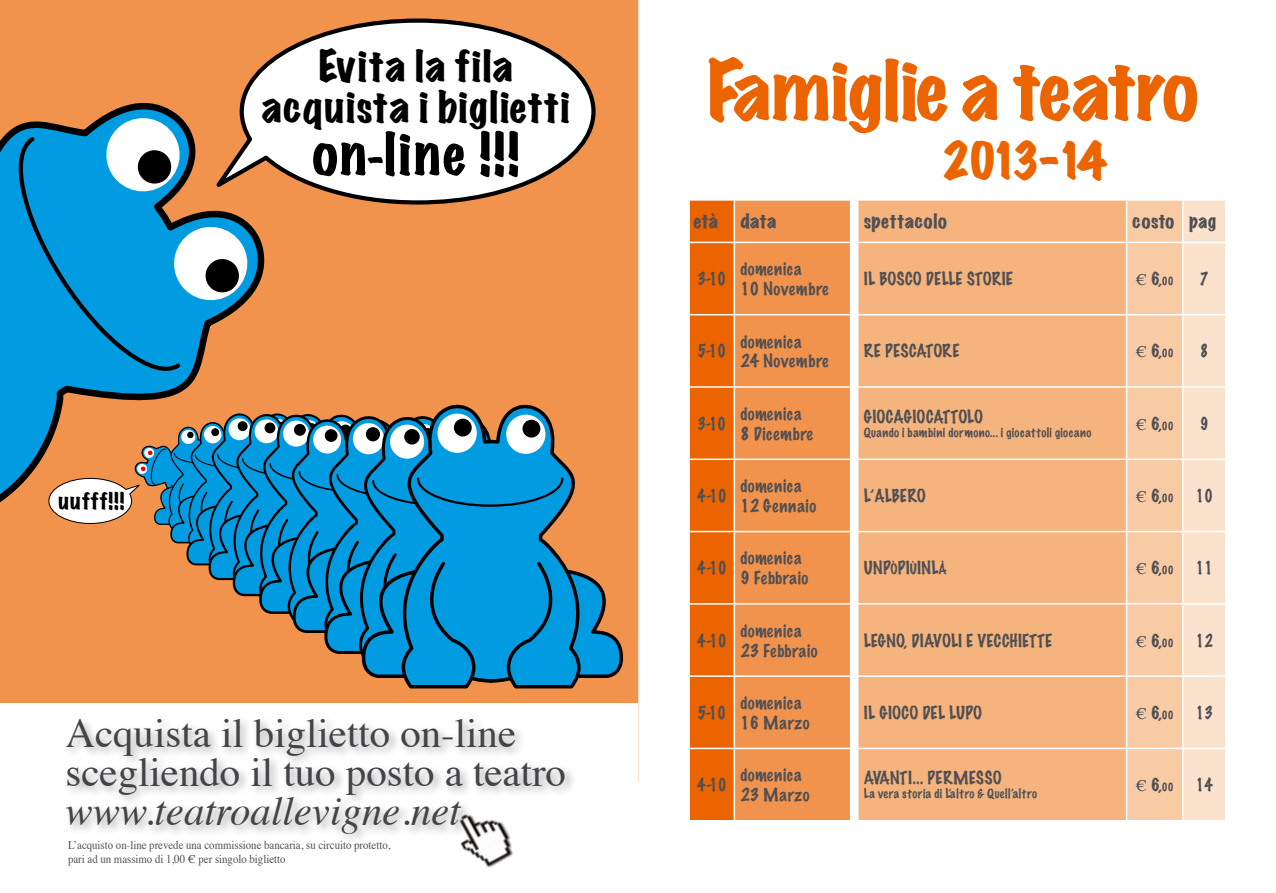
<style>
.page{position:relative;width:1276px;height:893px;background:#fff}
.page>*{position:absolute;margin:0;border:0;box-sizing:border-box;transform-origin:0 0}
.t1{font:expanded 74.1px "Marker Felt";letter-spacing:-.005em;color:#ec6400}
.t2{font:expanded 52.5px "Marker Felt";letter-spacing:.045em;color:#000}
.t3{font:expanded 45px "Marker Felt";letter-spacing:-.17em;color:#ec6400}
.t4{font:40.8px/38.8px "Times";color:#454347}
.t5{font:italic 40.8px "Times";color:#454347}
.t6{font:expanded 39px/40.3px "Marker Felt";letter-spacing:.035em;color:#000;text-align:center}
.t7{font:expanded 20.85px "Marker Felt";letter-spacing:.055em;color:#000}
.t8{font:expanded 18px "Marker Felt";letter-spacing:.03em;color:#504f53}
.t9{font:100 16.5px/19.8px "Marker Felt";letter-spacing:.025em;color:#504f53}
.t10{font:100 16.5px "Marker Felt";color:#504f53}
.t11{font:100 16.5px "Marker Felt";letter-spacing:.025em;color:#504f53;scale:.9 1}
.t12{font:12px/14.4px "Times";color:#504f53;scale:.9 1}
.t13{font:100 12px "Marker Felt";letter-spacing:.04em;color:#504f53}
.s1{font-size:36px}
.s2{font-family:"Times";font-weight:400}
.s3{font-size:10.5px}
</style>
<div class="page">
<svg style="left:0;top:0;width:639px;height:781px;background:#a19c8b"></svg>
<div style="left:690px;top:201px;width:43px;height:619px;background:#ec6400"></div>
<div style="left:735px;top:201px;width:115px;height:619px;background:#f1934d"></div>
<div style="left:858px;top:201px;width:267px;height:619px;background:#f5b47d"></div>
<svg style="left:1127px;top:201px;width:98px;height:619px;background:#f9d5b7"></svg>
<hr style="left:1182px;top:201px;width:1px;height:41px;background:#fff">
<hr style="left:688px;top:242px;width:46px;height:1px;background:#fff">
<hr style="left:734px;top:242px;width:116px;height:1px;background:#fff">
<hr style="left:857px;top:242px;width:269px;height:1px;background:#fff">
<hr style="left:1126px;top:242px;width:57px;height:1px;background:#fff">
<hr style="left:1183px;top:242px;width:43px;height:1px;background:#fff">
<hr style="left:1182px;top:243px;width:1px;height:71px;background:#fff">
<hr style="left:688px;top:314px;width:46px;height:1px;background:#fff">
<hr style="left:734px;top:314px;width:116px;height:1px;background:#fff">
<hr style="left:857px;top:314px;width:269px;height:1px;background:#fff">
<hr style="left:1126px;top:314px;width:57px;height:1px;background:#fff">
<hr style="left:1183px;top:314px;width:43px;height:1px;background:#fff">
<hr style="left:1182px;top:315px;width:1px;height:71px;background:#fff">
<hr style="left:688px;top:386px;width:46px;height:2px;background:#fff">
<hr style="left:734px;top:386px;width:116px;height:2px;background:#fff">
<hr style="left:857px;top:386px;width:269px;height:2px;background:#fff">
<hr style="left:1126px;top:386px;width:57px;height:2px;background:#fff">
<hr style="left:1183px;top:386px;width:43px;height:2px;background:#fff">
<hr style="left:1182px;top:388px;width:1px;height:71px;background:#fff">
<hr style="left:688px;top:459px;width:46px;height:1px;background:#fff">
<hr style="left:734px;top:459px;width:116px;height:1px;background:#fff">
<hr style="left:857px;top:459px;width:269px;height:1px;background:#fff">
<hr style="left:1126px;top:459px;width:57px;height:1px;background:#fff">
<hr style="left:1183px;top:459px;width:43px;height:1px;background:#fff">
<hr style="left:1182px;top:460px;width:1px;height:71px;background:#fff">
<hr style="left:688px;top:531px;width:46px;height:1px;background:#fff">
<hr style="left:734px;top:531px;width:116px;height:1px;background:#fff">
<hr style="left:857px;top:531px;width:269px;height:1px;background:#fff">
<hr style="left:1126px;top:531px;width:57px;height:1px;background:#fff">
<hr style="left:1183px;top:531px;width:43px;height:1px;background:#fff">
<hr style="left:1182px;top:532px;width:1px;height:71px;background:#fff">
<hr style="left:688px;top:603px;width:46px;height:2px;background:#fff">
<hr style="left:734px;top:603px;width:116px;height:2px;background:#fff">
<svg style="left:850px;top:200px;width:1px;height:405px"></svg>
<hr style="left:857px;top:603px;width:269px;height:2px;background:#fff">
<hr style="left:1126px;top:603px;width:57px;height:2px;background:#fff">
<hr style="left:1183px;top:603px;width:43px;height:2px;background:#fff">
<hr style="left:1182px;top:605px;width:1px;height:70px;background:#fff">
<hr style="left:688px;top:675px;width:46px;height:2px;background:#fff">
<hr style="left:734px;top:675px;width:116px;height:2px;background:#fff">
<hr style="left:857px;top:675px;width:269px;height:2px;background:#fff">
<hr style="left:1126px;top:675px;width:57px;height:2px;background:#fff">
<hr style="left:1183px;top:675px;width:43px;height:2px;background:#fff">
<hr style="left:1182px;top:677px;width:1px;height:71px;background:#fff">
<hr style="left:688px;top:748px;width:46px;height:1px;background:#fff">
<hr style="left:734px;top:748px;width:116px;height:1px;background:#fff">
<hr style="left:857px;top:748px;width:269px;height:1px;background:#fff">
<hr style="left:1126px;top:748px;width:57px;height:1px;background:#fff">
<hr style="left:1183px;top:748px;width:43px;height:1px;background:#fff">
<hr style="left:1182px;top:749px;width:1px;height:71px;background:#fff">
<div style="left:0;top:704px;width:637px;height:189px;background:#fff"></div>
<div style="left:64px;top:715px;width:513px;height:131px;background:#000;opacity:.35"></div>
<img style="left:443px;top:793px;width:87px;height:75px">
<p class="t7" style="left:59px;top:486px;width:67px">uufff!!!</p>
<h3 class="t6" style="left:262px;top:45px;width:309px">Evita la fila acquista i biglietti</h3>
<h2 class="t2" style="left:312px;top:115px;width:208px">on<span class="s1">-</span>line !!!</h2>
<h3 class="t4" style="left:66px;top:710px;width:502px">Acquista il biglietto on-line scegliendo il tuo posto a teatro</h3>
<h3 class="t5" style="left:66px;top:776px;width:396px">www.teatroallevigne.net</h3>
<p class="t12" style="left:68px;top:837px;width:360px">L’acquisto on-line prevede una commissione bancaria, su circuito protetto, pari ad un massimo di 1,00 € per singolo biglietto</p>
<h1 class="t1" style="left:707px;top:36px;width:492px">Famiglie a teatro</h1>
<h3 class="t3" style="left:941px;top:128px;width:167px">2013-14</h3>
<p class="t8" style="left:693px;top:208px;width:85px">età data</p>
<p class="t8" style="left:863px;top:208px;width:84px">spettacolo</p>
<p class="t8" style="left:1132px;top:208px;width:85px">costo pag</p>
<p class="t11" style="left:697px;top:268px;width:33px">3-10</p>
<p class="t9" style="left:740px;top:259px;width:90px">domenica<br>10 Novembre</p>
<p class="t10" style="left:863px;top:268px;width:151px">IL BOSCO DELLE STORIE</p>
<p class="t9" style="left:1135px;top:269px;width:40px"><span class="s2">€</span> 6,<span class="s3">00</span></p>
<p class="t11" style="left:1200px;top:268px;width:11px">7</p>
<p class="t11" style="left:697px;top:340px;width:33px">5-10</p>
<p class="t9" style="left:740px;top:332px;width:90px">domenica<br>24 Novembre</p>
<p class="t10" style="left:863px;top:340px;width:97px">RE PESCATORE</p>
<p class="t9" style="left:1135px;top:341px;width:40px"><span class="s2">€</span> 6,<span class="s3">00</span></p>
<p class="t11" style="left:1200px;top:340px;width:11px">8</p>
<p class="t11" style="left:697px;top:412px;width:33px">3-10</p>
<p class="t9" style="left:740px;top:404px;width:74px">domenica<br>8 Dicembre</p>
<p class="t10" style="left:863px;top:405px;width:121px">GIOCAGIOCATTOLO</p>
<p class="t13" style="left:863px;top:424px;width:229px">Quando i bambini dormono... i giocattoli giocano</p>
<p class="t9" style="left:1135px;top:414px;width:40px"><span class="s2">€</span> 6,<span class="s3">00</span></p>
<p class="t11" style="left:1200px;top:412px;width:11px">9</p>
<p class="t11" style="left:697px;top:484px;width:34px">4-10</p>
<p class="t9" style="left:740px;top:476px;width:77px">domenica<br>12 Gennaio</p>
<p class="t9" style="left:863px;top:486px;width:64px">L’ALBERO</p>
<p class="t9" style="left:1135px;top:486px;width:40px"><span class="s2">€</span> 6,<span class="s3">00</span></p>
<p class="t11" style="left:1195px;top:484px;width:20px">10</p>
<p class="t11" style="left:697px;top:557px;width:34px">4-10</p>
<p class="t9" style="left:740px;top:548px;width:69px">domenica<br>9 Febbraio</p>
<p class="t10" style="left:863px;top:557px;width:84px">UNPÒPIÙINLÀ</p>
<p class="t9" style="left:1135px;top:558px;width:40px"><span class="s2">€</span> 6,<span class="s3">00</span></p>
<p class="t11" style="left:1195px;top:557px;width:20px">11</p>
<p class="t11" style="left:697px;top:629px;width:34px">4-10</p>
<p class="t9" style="left:740px;top:621px;width:79px">domenica<br>23 Febbraio</p>
<p class="t10" style="left:863px;top:629px;width:190px">LEGNO, DIAVOLI E VECCHIETTE</p>
<p class="t9" style="left:1135px;top:631px;width:40px"><span class="s2">€</span> 6,<span class="s3">00</span></p>
<p class="t11" style="left:1195px;top:629px;width:20px">12</p>
<p class="t11" style="left:697px;top:701px;width:33px">5-10</p>
<p class="t9" style="left:740px;top:693px;width:71px">domenica<br>16 Marzo</p>
<p class="t9" style="left:863px;top:703px;width:120px">IL GIOCO DEL LUPO</p>
<p class="t9" style="left:1135px;top:703px;width:40px"><span class="s2">€</span> 6,<span class="s3">00</span></p>
<p class="t11" style="left:1195px;top:701px;width:20px">13</p>
<p class="t11" style="left:697px;top:774px;width:34px">4-10</p>
<p class="t9" style="left:740px;top:765px;width:71px">domenica<br>23 Marzo</p>
<p class="t9" style="left:863px;top:768px;width:139px">AVANTI... PERMESSO</p>
<p class="t13" style="left:863px;top:786px;width:175px">La vera storia di L’altro &amp; Quell’altro</p>
<p class="t9" style="left:1135px;top:775px;width:40px"><span class="s2">€</span> 6,<span class="s3">00</span></p>
<p class="t11" style="left:1195px;top:774px;width:20px">14</p>
</div>
